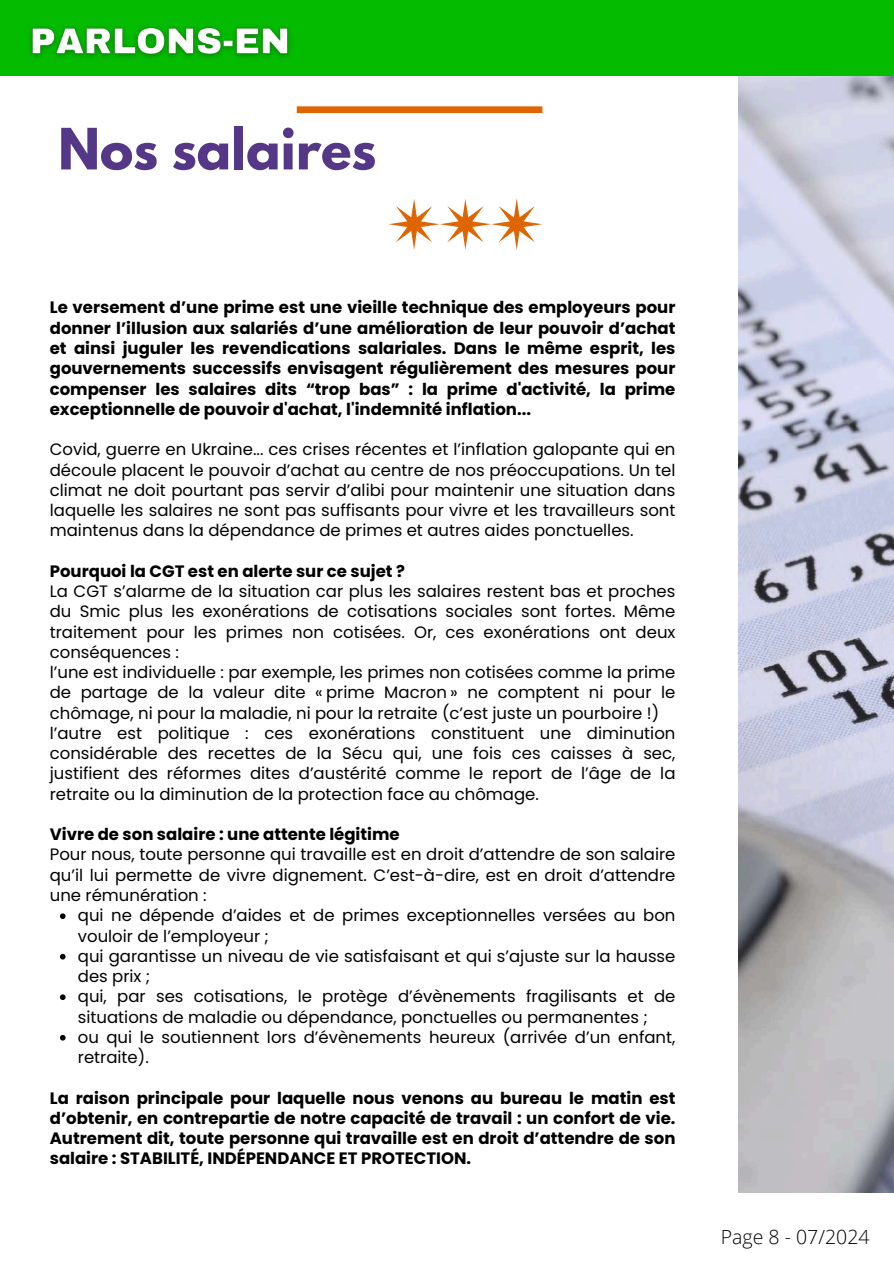
<style>
.page{position:relative;width:894px;height:1264px;background:#fff}
.page>*{position:absolute;margin:0;border:0;box-sizing:border-box;transform-origin:0 0}
.t1{font:700 50.4px "League Spartan";color:#543786}
.t2{font:300 19.5px "Open Sans";color:#000}
.t3{font:16.5px/20.2px "Poppins";color:#000;text-align:justify}
.t4{font:700 16.5px/20.2px "Poppins";color:#000;text-align:justify}
</style>
<div class="page">
<img style="left:738px;top:76px;width:155px;height:1116px">
<div style="left:297px;top:106px;width:245px;height:7px;background:#df6501"></div>
<svg style="left:388px;top:199px;width:154px;height:51px"></svg>
<div style="left:0;top:0;width:893px;height:76px;background:#04bb00"></div>
<img style="left:29px;top:26px;width:261px;height:32px">
<svg style="left:60px;top:913px;width:6px;height:6px"></svg>
<svg style="left:60px;top:953px;width:6px;height:6px"></svg>
<svg style="left:60px;top:994px;width:6px;height:6px"></svg>
<svg style="left:60px;top:1035px;width:6px;height:5px"></svg>
<h1 class="t1" style="left:58px;top:124px;width:319px">Nos salaires</h1>
<p class="t4" style="left:50px;top:297px;width:627px">Le versement d’une prime est une vieille technique des employeurs pour donner l’illusion aux salariés d’une amélioration de leur pouvoir d’achat et ainsi juguler les revendications salariales. Dans le même esprit, les gouvernements successifs envisagent régulièrement des mesures pour compenser les salaires dits “trop bas” : la prime d'activité, la prime exceptionnelle de pouvoir d'achat, l'indemnité inflation...</p>
<p class="t3" style="left:50px;top:439px;width:627px">Covid, guerre en Ukraine... ces crises récentes et l’inflation galopante qui en découle placent le pouvoir d’achat au centre de nos préoccupations. Un tel climat ne doit pourtant pas servir d’alibi pour maintenir une situation dans laquelle les salaires ne sont pas suffisants pour vivre et les travailleurs sont maintenus dans la dépendance de primes et autres aides ponctuelles.</p>
<p class="t4" style="left:50px;top:561px;width:356px">Pourquoi la CGT est en alerte sur ce sujet ?</p>
<p class="t3" style="left:50px;top:581px;width:627px;text-align:left">La CGT s’alarme de la situation car plus les salaires restent bas et proches du Smic plus les exonérations de cotisations sociales sont fortes. Même traitement pour les primes non cotisées. Or, ces exonérations ont deux conséquences :<br>l’une est individuelle : par exemple, les primes non cotisées comme la prime de partage de la valeur dite « prime Macron » ne comptent ni pour le chômage, ni pour la maladie, ni pour la retraite (c’est juste un pourboire !) l’autre est politique : ces exonérations constituent une diminution considérable des recettes de la Sécu qui, une fois ces caisses à sec, justifient des réformes dites d’austérité comme le report de l’âge de la retraite ou la diminution de la protection face au chômage.</p>
<p class="t4" style="left:50px;top:824px;width:351px">Vivre de son salaire : une attente légitime</p>
<p class="t3" style="left:50px;top:844px;width:627px">Pour nous, toute personne qui travaille est en droit d’attendre de son salaire qu’il lui permette de vivre dignement. C’est-à-dire, est en droit d’attendre une rémunération :</p>
<p class="t3" style="left:78px;top:905px;width:599px;text-align:left">qui ne dépende d’aides et de primes exceptionnelles versées au bon vouloir de l’employeur ;<br>qui garantisse un niveau de vie satisfaisant et qui s’ajuste sur la hausse des prix ;<br>qui, par ses cotisations, le protège d’évènements fragilisants et de situations de maladie ou dépendance, ponctuelles ou permanentes ;<br>ou qui le soutiennent lors d’évènements heureux (arrivée d’un enfant, retraite).</p>
<p class="t4" style="left:50px;top:1087px;width:627px">La raison principale pour laquelle nous venons au bureau le matin est d’obtenir, en contrepartie de notre capacité de travail : un confort de vie.<br>Autrement dit, toute personne qui travaille est en droit d’attendre de son salaire : STABILITÉ, INDÉPENDANCE ET PROTECTION.</p>
<p class="t2" style="left:720px;top:1223px;width:150px">Page 8 - 07/2024</p>
</div>
